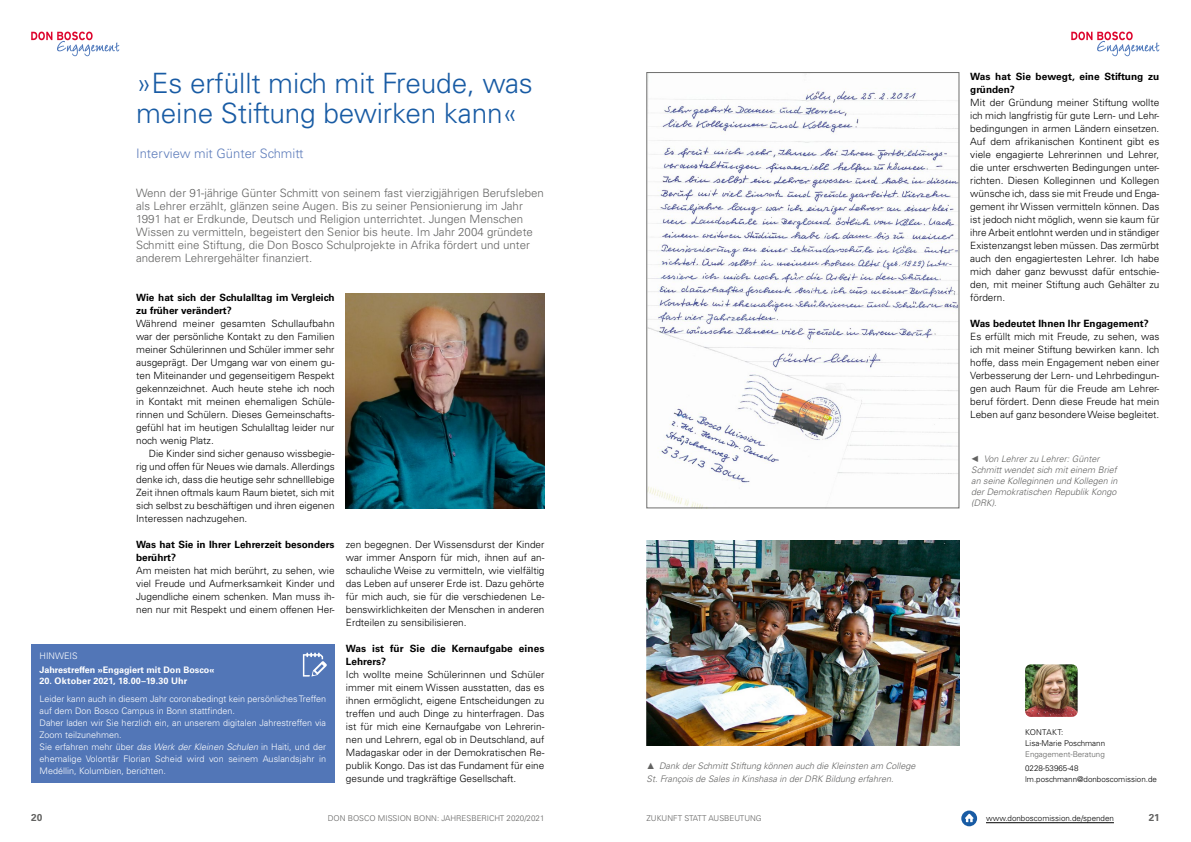
<style>
.page{position:relative;width:1191px;height:842px;background:#fff}
.page>*{position:absolute;margin:0;border:0;box-sizing:border-box;transform-origin:0 0}
._120_H1{font:300 28px/30px "Univers LT Std";letter-spacing:-.005em;color:#185ba4}
._106_Untertitel{font:300 13px "Univers LT Std";color:#5e7dbb}
._104_Anleser{font:300 11.5px/13px "Univers LT Std";color:#636362}
._201_Standard_O{font:300 10px/13px "Univers LT Std";color:#000;text-align:justify}
._200_Standard{font:300 10px/13px "Univers LT Std";color:#000;text-align:justify}
._202_Standard_O_AO{font:700 10px/13px "Univers LT Std";color:#000}
.t1{font:700 10px "Univers LT Std";color:#636362}
._452_Box_Std_O{font:300 9px/12px "Univers LT Std";color:#fff}
.t2{font:italic 300 9px/11px "Univers LT Std";color:#636362}
._450_Box_H1{font:700 9px "Univers LT Std";color:#fff}
._202_Standard_O_AO-2{font:300 9px "Univers LT Std";color:#fff}
.Kontakt_Funktion{font:300 8px "Univers LT Std";color:#636362}
.Kontakt-Daten{font:300 8px "Univers LT Std";color:#000}
.URL{font:300 8px "Univers LT Std";color:#000}
.Kontakt_Name{font:300 8px "Univers LT Std";color:#000}
.KONTAKT{font:300 8px "Univers LT Std";letter-spacing:.025em;color:#000}
.s1{font-style:italic}
.s2{font-family:"The Antiqua B";font-weight:400;font-style:normal}
</style>
<div class="page">
<img style="left:346px;top:293px;width:198px;height:216px">
<img style="left:648px;top:74px;width:309px;height:432px">
<div style="left:646px;top:72px;width:313px;height:436px;border:1px solid #6f6f6e"></div>
<img style="left:646px;top:540px;width:313px;height:206px">
<hr style="left:986px;top:822px;width:128px;height:1px;background:#000">
<svg style="left:961px;top:810px;width:16px;height:16px"></svg>
<img style="left:1025px;top:664px;width:52px;height:53px">
<svg style="left:31px;top:32px;width:88px;height:24px"></svg>
<svg style="left:1071px;top:32px;width:88px;height:24px"></svg>
<div style="left:31px;top:644px;width:303px;height:138px;background:#5276b7"></div>
<svg style="left:303px;top:653px;width:24px;height:24px"></svg>
<h1 class="_120_H1" style="left:136px;top:68px;width:398px">»Es erfüllt mich mit Freude, was meine Stiftung bewirken kann«</h1>
<p class="_106_Untertitel" style="left:136px;top:145px;width:169px">Interview mit Günter Schmitt</p>
<p class="_104_Anleser" style="left:136px;top:186px;width:409px">Wenn der 91-jährige Günter Schmitt von seinem fast vierzigjährigen Berufsleben als Lehrer erzählt, glänzen seine Augen. Bis zu seiner Pensionierung im Jahr 1991 hat er Erdkunde, Deutsch und Religion unterrichtet. Jungen Menschen Wissen zu vermitteln, begeistert den Senior bis heute. Im Jahr 2004 gründete Schmitt eine Stiftung, die Don Bosco Schulprojekte in Afrika fördert und unter anderem Lehrergehälter finanziert.</p>
<p class="_202_Standard_O_AO" style="left:136px;top:291px;width:200px">Wie hat sich der Schulalltag im Vergleich zu früher verändert?</p>
<p class="_201_Standard_O" style="left:136px;top:317px;width:200px">Während meiner gesamten Schullaufbahn war der persönliche Kontakt zu den Familien meiner Schülerinnen und Schüler immer sehr ausgeprägt. Der Umgang war von einem gu&shy;ten Miteinander und gegenseitigem Respekt gekennzeichnet. Auch heute stehe ich noch in Kontakt mit meinen ehemaligen Schüle&shy;rinnen und Schülern. Dieses Gemeinschafts&shy;gefühl hat im heutigen Schulalltag leider nur noch wenig Platz.</p>
<p class="_200_Standard" style="left:136px;top:447px;width:200px;text-indent:13px">Die Kinder sind sicher genauso wissbegie&shy;rig und offen für Neues wie damals. Allerdings denke ich, dass die heutige sehr schnelllebige Zeit ihnen oftmals kaum Raum bietet, sich mit sich selbst zu beschäftigen und ihren eigenen Interessen nachzugehen.</p>
<p class="_202_Standard_O_AO" style="left:136px;top:538px;width:200px">Was hat Sie in Ihrer Lehrerzeit besonders berührt?</p>
<p class="_201_Standard_O" style="left:136px;top:564px;width:200px">Am meisten hat mich berührt, zu sehen, wie viel Freude und Aufmerksamkeit Kinder und Jugendliche einem schenken. Man muss ih&shy;nen nur mit Respekt und einem offenen Her-</p>
<p class="_201_Standard_O" style="left:346px;top:538px;width:200px">zen begegnen. Der Wissensdurst der Kinder war immer Ansporn für mich, ihnen auf an&shy;schauliche Weise zu vermitteln, wie vielfältig das Leben auf unserer Erde ist. Dazu gehörte für mich auch, sie für die verschiedenen Le&shy;benswirklichkeiten der Menschen in anderen Erdteilen zu sensibilisieren.</p>
<p class="_202_Standard_O_AO" style="left:346px;top:642px;width:200px">Was ist für Sie die Kernaufgabe eines<br>Lehrers?</p>
<p class="_201_Standard_O" style="left:346px;top:668px;width:200px">Ich wollte meine Schülerinnen und Schüler immer mit einem Wissen ausstatten, das es ihnen ermöglicht, eigene Entscheidungen zu treffen und auch Dinge zu hinterfragen. Das ist für mich eine Kernaufgabe von Lehrerin&shy;nen und Lehrern, egal ob in Deutschland, auf Madagaskar oder in der Demokratischen Re&shy;publik Kongo. Das ist das Fundament für eine gesunde und tragkräftige Gesellschaft.</p>
<p class="_202_Standard_O_AO-2" style="left:40px;top:650px;width:39px">HINWEIS</p>
<p class="_450_Box_H1" style="left:40px;top:664px;width:176px">Jahrestreffen »Engagiert mit Don Bosco«</p>
<p class="_450_Box_H1" style="left:40px;top:675px;width:149px">20. Oktober 2021, 18.00–19.30 Uhr</p>
<p class="_452_Box_Std_O" style="left:40px;top:692px;width:288px">Leider kann auch in diesem Jahr coronabedingt kein persönliches Treffen auf dem Don Bosco Campus in Bonn stattfinden.</p>
<p class="_452_Box_Std_O" style="left:40px;top:716px;width:288px">Daher laden wir Sie herzlich ein, an unserem digitalen Jahrestreffen via<br>Zoom teilzunehmen.</p>
<p class="_452_Box_Std_O" style="left:40px;top:740px;width:288px;text-align:justify">Sie erfahren mehr über <span class="s1">das Werk der Kleinen Schulen</span> in Haiti, und der ehemalige Volontär Florian Scheid wird von seinem Auslandsjahr in Medéllin, Kolumbien, berichten.</p>
<p class="_202_Standard_O_AO" style="left:970px;top:70px;width:191px">Was hat Sie bewegt, eine Stiftung zu gründen?</p>
<p class="_201_Standard_O" style="left:970px;top:96px;width:191px">Mit der Gründung meiner Stiftung wollte ich mich langfristig für gute Lern- und Lehr&shy;bedingungen in armen Ländern einsetzen.<br>Auf dem afrikanischen Kontinent gibt es viele engagierte Lehrerinnen und Lehrer, die unter erschwerten Bedingungen unter&shy;richten. Diesen Kolleginnen und Kollegen wünsche ich, dass sie mit Freude und Enga&shy;gement ihr Wissen vermitteln können. Das ist jedoch nicht möglich, wenn sie kaum für ihre Arbeit entlohnt werden und in ständiger Existenzangst leben müssen. Das zermürbt auch den engagiertesten Lehrer. Ich habe mich daher ganz bewusst dafür entschie&shy;den, mit meiner Stiftung auch Gehälter zu fördern.</p>
<p class="_202_Standard_O_AO" style="left:970px;top:317px;width:180px">Was bedeutet Ihnen Ihr Engagement?</p>
<p class="_201_Standard_O" style="left:970px;top:330px;width:191px">Es erfüllt mich mit Freude, zu sehen, was ich mit meiner Stiftung bewirken kann. Ich hoffe, dass mein Engagement neben einer Verbesserung der Lern- und Lehrbedingun&shy;gen auch Raum für die Freude am Lehrer&shy;beruf fördert. Denn diese Freude hat mein Leben auf ganz besondere Weise begleitet.</p>
<p class="t2" style="left:971px;top:454px;width:148px"><span class="s2">◀</span> Von Lehrer zu Lehrer: Günter<br>Schmitt wendet sich mit einem Brief an seine Kolleginnen und Kollegen in der Demokratischen Republik Kongo (DRK).</p>
<p class="t2" style="left:646px;top:759px;width:270px;line-height:13px"><span class="s2">▲</span> Dank der Schmitt Stiftung können auch die Kleinsten am College<br>St. François de Sales in Kinshasa in der DRK Bildung erfahren.</p>
<p class="KONTAKT" style="left:1025px;top:727px;width:40px">KONTAKT:</p>
<p class="Kontakt_Name" style="left:1025px;top:738px;width:82px">Lisa-Marie Poschmann</p>
<p class="Kontakt_Funktion" style="left:1025px;top:749px;width:81px">Engagement-Beratung</p>
<p class="Kontakt-Daten" style="left:1025px;top:763px;width:55px">0228-53965-48</p>
<p class="Kontakt-Daten" style="left:1025px;top:774px;width:133px">lm.poschmann@donboscomission.de</p>
<p class="t1" style="left:31px;top:811px;width:13px">20</p>
<p class="Kontakt_Funktion" style="left:328px;top:813px;width:218px">DON BOSCO MISSION BONN: JAHRESBERICHT 2020/2021</p>
<p class="Kontakt_Funktion" style="left:646px;top:813px;width:11px">Zukunft</p>
<p class="Kontakt_Funktion" style="left:684px;top:813px;width:6px">statt</p>
<p class="Kontakt_Funktion" style="left:708px;top:813px;width:12px">Ausbeutung</p>
<p class="t1" style="left:1148px;top:811px;width:13px">21</p>
<p class="URL" style="left:986px;top:813px;width:129px">www.donboscomission.de/spenden</p>
</div>
